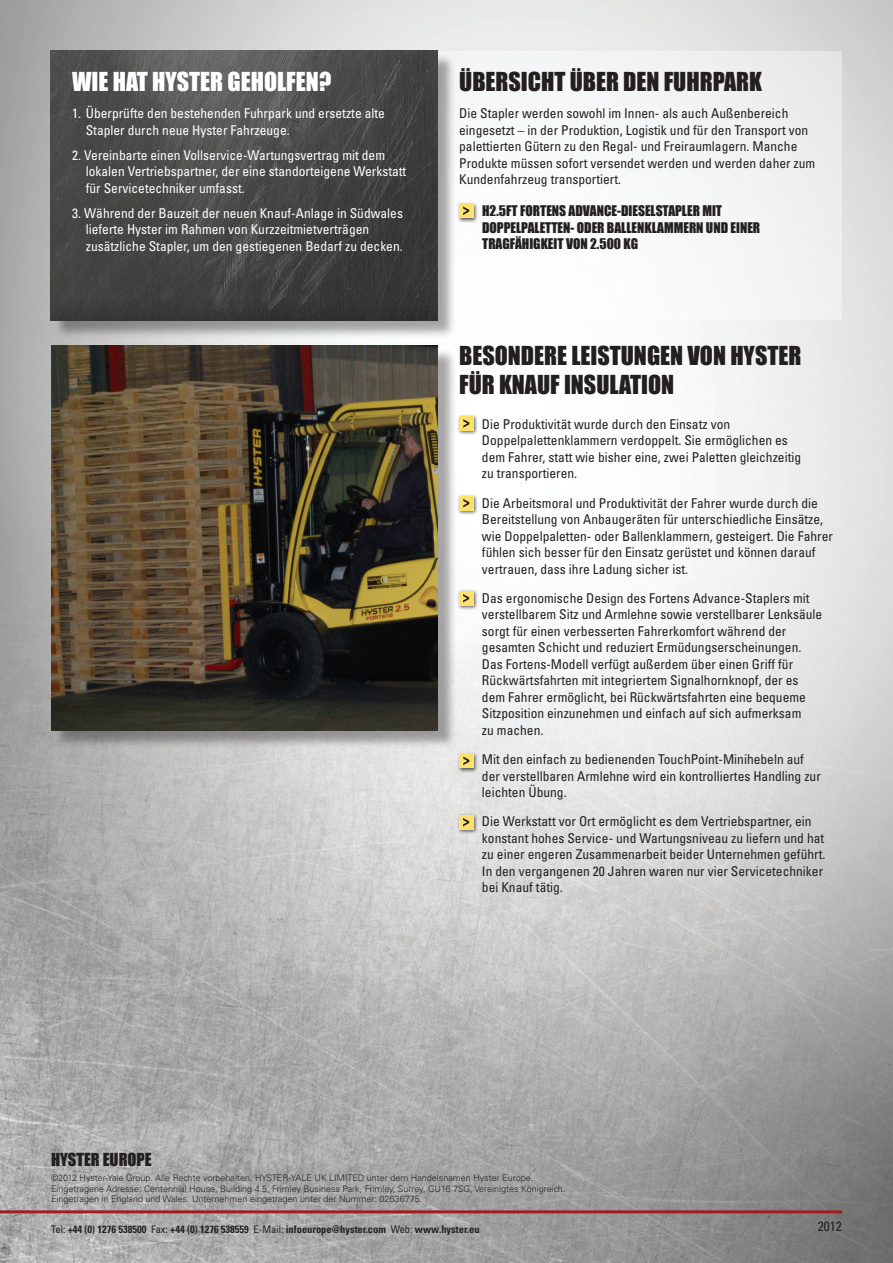
<style>
.page{position:relative;width:893px;height:1263px;background:#fff}
.page>*{position:absolute;margin:0;border:0;box-sizing:border-box;transform-origin:0 0}
.Sub_Headline_Black{font:24px/28.8px "Impact";color:#231f20}
.Sub_Headline_White{font:24px "Impact";color:#fff}
.t1{font:16.5px "Impact";color:#231f20}
.Body_Text{font:condensed 13.5px/16.5px "Univers";color:#231f20}
.Hyster_Help_Text{font:condensed 13.5px/16.5px "Univers";color:#fff}
.Bullet_Points{font:condensed 13.5px/16.5px "Univers";color:#231f20}
.Bullet_Points-2{font:13.5px/16.5px "Impact";color:#231f20}
.t2{font:700 condensed 10.5px "Univers";color:#231f20}
.t3{font:300 9px "Univers";color:#231f20}
.s1{font-weight:400}
</style>
<div class="page">
<img style="left:0;top:0;width:893px;height:1263px">
<div style="left:277px;top:51px;width:565px;height:269px;background:#f5f7f7"></div>
<div style="left:53px;top:53px;width:404px;height:286px;background:#231f20;opacity:.4"></div>
<img style="left:51px;top:51px;width:387px;height:269px">
<div style="left:53px;top:348px;width:404px;height:401px;background:#231f20;opacity:.4"></div>
<img style="left:51px;top:346px;width:387px;height:384px">
<hr style="left:0;top:1210px;width:842px;height:3px;background:#a11d20">
<div style="left:457px;top:414px;width:21px;height:21px;background:#231f20;opacity:.75"></div>
<div style="left:459px;top:416px;width:14px;height:15px;background:#ffe16b"></div>
<svg style="left:463px;top:419px;width:6px;height:9px"></svg>
<div style="left:457px;top:752px;width:21px;height:21px;background:#231f20;opacity:.75"></div>
<div style="left:459px;top:754px;width:14px;height:14px;background:#ffe16b"></div>
<svg style="left:463px;top:757px;width:6px;height:8px"></svg>
<div style="left:457px;top:494px;width:21px;height:21px;background:#231f20;opacity:.75"></div>
<div style="left:459px;top:496px;width:14px;height:14px;background:#ffe16b"></div>
<svg style="left:463px;top:499px;width:6px;height:8px"></svg>
<div style="left:457px;top:813px;width:21px;height:21px;background:#231f20;opacity:.75"></div>
<div style="left:459px;top:815px;width:14px;height:14px;background:#ffe16b"></div>
<svg style="left:463px;top:818px;width:6px;height:8px"></svg>
<div style="left:457px;top:202px;width:21px;height:21px;background:#231f20;opacity:.75"></div>
<div style="left:459px;top:204px;width:14px;height:14px;background:#ffe16b"></div>
<svg style="left:463px;top:206px;width:6px;height:9px"></svg>
<div style="left:457px;top:589px;width:21px;height:21px;background:#231f20;opacity:.75"></div>
<div style="left:459px;top:591px;width:14px;height:14px;background:#ffe16b"></div>
<svg style="left:463px;top:594px;width:6px;height:8px"></svg>
<p class="Sub_Headline_White" style="left:72px;top:63px;width:261px">WIE HAT HYSTER GEHOLFEN?</p>
<p class="Hyster_Help_Text" style="left:86px;top:105px;width:301px;text-indent:-14px">1. Überprüfte den bestehenden Fuhrpark und ersetzte alte<br>Stapler durch neue Hyster Fahrzeuge.</p>
<p class="Hyster_Help_Text" style="left:86px;top:146px;width:322px;text-indent:-14px">2. Vereinbarte einen Vollservice-Wartungsvertrag mit dem lokalen Vertriebspartner, der eine standorteigene Werkstatt für Servicetechniker umfasst.</p>
<p class="Hyster_Help_Text" style="left:86px;top:204px;width:319px;text-indent:-14px">3. Während der Bauzeit der neuen Knauf-Anlage in Südwales lieferte Hyster im Rahmen von Kurzzeitmietverträgen zusätzliche Stapler, um den gestiegenen Bedarf zu decken.</p>
<p class="Sub_Headline_Black" style="left:459px;top:67px;width:304px">ÜBERSICHT ÜBER DEN FUHRPARK</p>
<p class="Bullet_Points" style="left:459px;top:105px;width:358px">Die Stapler werden sowohl im Innen- als auch Außenbereich eingesetzt – in der Produktion, Logistik und für den Transport von palettierten Gütern zu den Regal- und Freiraumlagern. Manche Produkte müssen sofort versendet werden und werden daher zum Kundenfahrzeug transportiert.</p>
<p class="Bullet_Points-2" style="left:482px;top:202px;width:280px">H2.5FT FORTENS ADVANCE-DIESELSTAPLER MIT<br>DOPPELPALETTEN- ODER BALLENKLAMMERN UND EINER<br>TRAGFÄHIGKEIT VON 2.500 KG</p>
<p class="Sub_Headline_Black" style="left:459px;top:340px;width:344px">BESONDERE LEISTUNGEN VON HYSTER<br>FÜR KNAUF INSULATION</p>
<p class="Body_Text" style="left:482px;top:416px;width:321px">Die Produktivität wurde durch den Einsatz von Doppelpalettenklammern verdoppelt. Sie ermöglichen es dem Fahrer, statt wie bisher eine, zwei Paletten gleichzeitig zu transportieren.</p>
<p class="Body_Text" style="left:482px;top:494px;width:352px">Die Arbeitsmoral und Produktivität der Fahrer wurde durch die Bereitstellung von Anbaugeräten für unterschiedliche Einsätze, wie Doppelpaletten- oder Ballenklammern, gesteigert. Die Fahrer fühlen sich besser für den Einsatz gerüstet und können darauf vertrauen, dass ihre Ladung sicher ist.</p>
<p class="Body_Text" style="left:482px;top:590px;width:342px">Das ergonomische Design des Fortens Advance-Staplers mit verstellbarem Sitz und Armlehne sowie verstellbarer Lenksäule sorgt für einen verbesserten Fahrerkomfort während der gesamten Schicht und reduziert Ermüdungserscheinungen.<br>Das Fortens-Modell verfügt außerdem über einen Griff für Rückwärtsfahrten mit integriertem Signalhornknopf, der es dem Fahrer ermöglicht, bei Rückwärtsfahrten eine bequeme Sitzposition einzunehmen und einfach auf sich aufmerksam<br>zu machen.</p>
<p class="Body_Text" style="left:482px;top:751px;width:340px">Mit den einfach zu bedienenden TouchPoint-Minihebeln auf der verstellbaren Armlehne wird ein kontrolliertes Handling zur leichten Übung.</p>
<p class="Body_Text" style="left:482px;top:813px;width:345px">Die Werkstatt vor Ort ermöglicht es dem Vertriebspartner, ein konstant hohes Service- und Wartungsniveau zu liefern und hat zu einer engeren Zusammenarbeit beider Unternehmen geführt.<br>In den vergangenen 20 Jahren waren nur vier Servicetechniker bei Knauf tätig.</p>
<p class="t1" style="left:51px;top:1147px;width:102px">HYSTER EUROPE</p>
<p class="t3" style="left:51px;top:1172px;width:484px">©2012 Hyster-Yale Group. Alle Rechte vorbehalten. HYSTER-YALE UK LIMITED unter dem Handelsnamen Hyster Europe.</p>
<p class="t3" style="left:51px;top:1183px;width:516px">Eingetragene Adresse: Centennial House, Building 4.5, Frimley Business Park, Frimley, Surrey, GU16 7SG, Vereinigtes Königreich.</p>
<p class="t3" style="left:51px;top:1193px;width:373px">Eingetragen in England und Wales. Unternehmen eingetragen unter der Nummer: 02636775.</p>
<p class="t2" style="left:51px;top:1223px;width:430px"><span class="s1">Tel:</span> +44 (0) 1276 538500 <span class="s1">Fax:</span> +44 (0) 1276 538559 <span class="s1">E-Mail:</span> infoeurope@hyster.com <span class="s1">Web:</span> www.hyster.eu</p>
<p class="Body_Text" style="left:818px;top:1218px;width:25px">2012</p>
</div>
